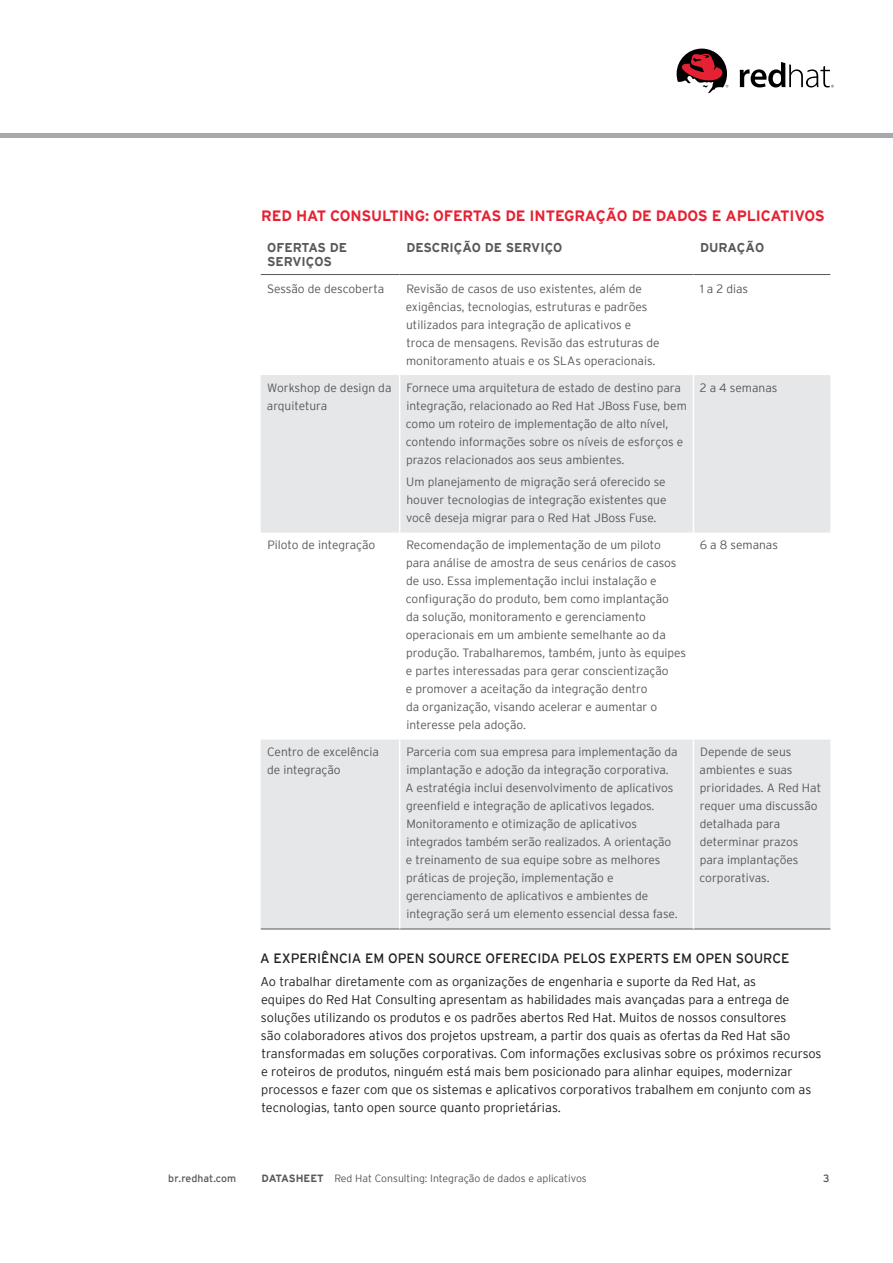
<style>
.page{position:relative;width:893px;height:1263px;background:#fff}
.page>*{position:absolute;margin:0;border:0;box-sizing:border-box;transform-origin:0 0}
.t1{font:700 15px "Interstate";letter-spacing:-.01em;color:#e52233}
.t2{font:13.5px "Interstate";color:#231f20}
.t3{font:300 12.75px/18px "Interstate";color:#231f20}
.t4{font:700 12.75px/13.5px "Interstate";color:#57585a}
.t5{font:300 12px/18px "Interstate";color:#57585a}
.t6{font:300 10.5px "Interstate";color:#57585a}
.t7{font:10.5px "Interstate";color:#57585a}
.s1{font-weight:700}
</style>
<div class="page">
<svg style="left:261px;top:375px;width:569px;height:554px;fill:#e6e7e9"></svg>
<hr style="left:261px;top:274px;width:139px;height:1px;background:#57585a">
<hr style="left:400px;top:274px;width:293px;height:1px;background:#57585a">
<hr style="left:693px;top:274px;width:137px;height:1px;background:#57585a">
<hr style="left:261px;top:929px;width:139px;height:1px;background:#57585a">
<hr style="left:400px;top:929px;width:293px;height:1px;background:#57585a">
<hr style="left:693px;top:929px;width:137px;height:1px;background:#57585a">
<hr style="left:399px;top:375px;width:1px;height:158px;background:#fff">
<hr style="left:693px;top:375px;width:1px;height:158px;background:#fff">
<hr style="left:399px;top:533px;width:1px;height:207px;background:#fff">
<hr style="left:693px;top:533px;width:1px;height:207px;background:#fff">
<hr style="left:399px;top:740px;width:1px;height:189px;background:#fff">
<hr style="left:693px;top:740px;width:1px;height:189px;background:#fff">
<svg style="left:740px;top:62px;width:94px;height:25px"></svg>
<svg style="left:677px;top:49px;width:51px;height:45px"></svg>
<hr style="left:0;top:133px;width:893px;height:4px;background:#a8a9ad">
<p class="t1" style="left:261px;top:207px;width:565px">RED HAT CONSULTING: OFERTAS DE INTEGRAÇÃO DE DADOS E APLICATIVOS</p>
<p class="t4" style="left:267px;top:241px;width:82px">OFERTAS DE<br>SERVIÇOS</p>
<p class="t4" style="left:406px;top:241px;width:158px">DESCRIÇÃO DE SERVIÇO</p>
<p class="t4" style="left:700px;top:241px;width:66px">DURAÇÃO</p>
<p class="t5" style="left:267px;top:279px;width:119px">Sessão de descoberta</p>
<p class="t5" style="left:406px;top:279px;width:255px">Revisão de casos de uso existentes, além de exigências, tecnologias, estruturas e padrões utilizados para integração de aplicativos e troca de mensagens. Revisão das estruturas de monitoramento atuais e os SLAs operacionais.</p>
<p class="t5" style="left:700px;top:279px;width:50px">1 a 2 dias</p>
<p class="t5" style="left:267px;top:378px;width:126px">Workshop de design da arquitetura</p>
<p class="t5" style="left:406px;top:378px;width:283px">Fornece uma arquitetura de estado de destino para integração, relacionado ao Red Hat JBoss Fuse, bem como um roteiro de implementação de alto nível, contendo informações sobre os níveis de esforços e prazos relacionados aos seus ambientes.</p>
<p class="t5" style="left:406px;top:473px;width:262px;text-align:justify">Um planejamento de migração será oferecido se houver tecnologias de integração existentes que você deseja migrar para o Red Hat JBoss Fuse.</p>
<p class="t5" style="left:700px;top:378px;width:79px">2 a 4 semanas</p>
<p class="t5" style="left:267px;top:536px;width:109px">Piloto de integração</p>
<p class="t5" style="left:406px;top:536px;width:282px">Recomendação de implementação de um piloto para análise de amostra de seus cenários de casos de uso. Essa implementação inclui instalação e configuração do produto, bem como implantação<br>da solução, monitoramento e gerenciamento operacionais em um ambiente semelhante ao da produção. Trabalharemos, também, junto às equipes e partes interessadas para gerar conscientização<br>e promover a aceitação da integração dentro<br>da organização, visando acelerar e aumentar o interesse pela adoção.</p>
<p class="t5" style="left:700px;top:536px;width:80px">6 a 8 semanas</p>
<p class="t5" style="left:267px;top:743px;width:113px">Centro de excelência de integração</p>
<p class="t5" style="left:405px;top:743px;width:274px">Parceria com sua empresa para implementação da implantação e adoção da integração corporativa.<br>A estratégia inclui desenvolvimento de aplicativos greenfield e integração de aplicativos legados.<br>Monitoramento e otimização de aplicativos integrados também serão realizados. A orientação e treinamento de sua equipe sobre as melhores práticas de projeção, implementação e gerenciamento de aplicativos e ambientes de integração será um elemento essencial dessa fase.</p>
<p class="t5" style="left:700px;top:743px;width:123px">Depende de seus ambientes e suas prioridades. A Red Hat requer uma discussão detalhada para determinar prazos para implantações corporativas.</p>
<p class="t2" style="left:260px;top:951px;width:531px">A EXPERIÊNCIA EM OPEN SOURCE OFERECIDA PELOS EXPERTS EM OPEN SOURCE</p>
<p class="t3" style="left:260px;top:972px;width:563px">Ao trabalhar diretamente com as organizações de engenharia e suporte da Red Hat, as<br>equipes do Red Hat Consulting apresentam as habilidades mais avançadas para a entrega de soluções utilizando os produtos e os padrões abertos Red Hat. Muitos de nossos consultores<br>são colaboradores ativos dos projetos upstream, a partir dos quais as ofertas da Red Hat são transformadas em soluções corporativas. Com informações exclusivas sobre os próximos recursos e roteiros de produtos, ninguém está mais bem posicionado para alinhar equipes, modernizar processos e fazer com que os sistemas e aplicativos corporativos trabalhem em conjunto com as tecnologias, tanto open source quanto proprietárias.</p>
<p class="t7" style="left:168px;top:1172px;width:69px">br.redhat.com</p>
<p class="t6" style="left:262px;top:1172px;width:327px"><span class="s1">DATASHEET</span> Red Hat Consulting: Integração de dados e aplicativos</p>
<p class="t7" style="left:823px;top:1172px;width:8px">3</p>
</div>
